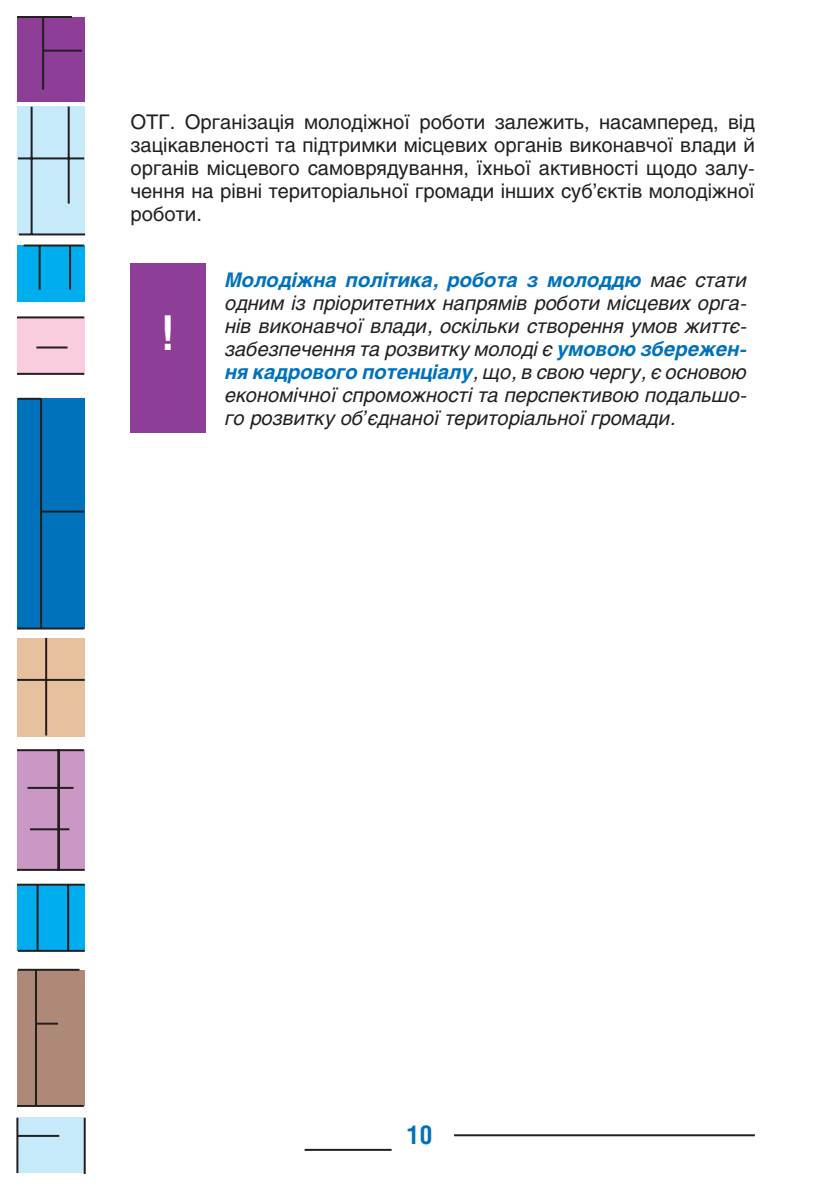
<style>
.page{position:relative;width:840px;height:1191px;background:#fff}
.page>*{position:absolute;margin:0;border:0;box-sizing:border-box;transform-origin:0 0}
.t1{font:700 48px "Helios Cond";color:#fff}
.t2{font:700 26px "Helios Cond";color:#0072bc}
.t3{font:italic 20px/23px "Helios";color:#231f20;text-align:justify}
.t4{font:20px/23px "Helios";color:#231f20;text-align:justify}
.s1{font-weight:700;color:#0072bc}
</style>
<div class="page">
<div style="left:17px;top:17px;width:68px;height:84px;background:#8f3e97"></div>
<div style="left:17px;top:107px;width:68px;height:128px;background:#c6eafa"></div>
<div style="left:17px;top:398px;width:68px;height:230px;background:#0072bc"></div>
<div style="left:17px;top:638px;width:68px;height:98px;background:#e7c09e"></div>
<div style="left:17px;top:884px;width:68px;height:67px;background:#00aeef"></div>
<div style="left:17px;top:246px;width:68px;height:56px;background:#00aeef"></div>
<div style="left:17px;top:317px;width:68px;height:57px;background:#f9ccdf"></div>
<div style="left:17px;top:750px;width:68px;height:120px;background:#cb97c4"></div>
<div style="left:17px;top:969px;width:68px;height:136px;background:#af8977"></div>
<div style="left:17px;top:1117px;width:68px;height:56px;background:#c6eafa"></div>
<hr style="left:17px;top:16px;width:55px;height:2px;background:#231f20">
<hr style="left:42px;top:17px;width:2px;height:73px;background:#231f20">
<hr style="left:43px;top:50px;width:39px;height:2px;background:#231f20">
<hr style="left:31px;top:107px;width:2px;height:127px;background:#231f20">
<hr style="left:19px;top:233px;width:66px;height:2px;background:#231f20">
<hr style="left:18px;top:157px;width:66px;height:2px;background:#231f20">
<hr style="left:68px;top:106px;width:2px;height:98px;background:#231f20">
<hr style="left:24px;top:244px;width:60px;height:2px;background:#231f20">
<hr style="left:39px;top:245px;width:2px;height:45px;background:#231f20">
<hr style="left:69px;top:245px;width:2px;height:45px;background:#231f20">
<hr style="left:17px;top:316px;width:67px;height:2px;background:#231f20">
<hr style="left:17px;top:373px;width:67px;height:2px;background:#231f20">
<hr style="left:36px;top:346px;width:31px;height:2px;background:#231f20">
<hr style="left:17px;top:627px;width:67px;height:2px;background:#231f20">
<hr style="left:40px;top:398px;width:2px;height:230px;background:#231f20">
<hr style="left:41px;top:510px;width:43px;height:2px;background:#231f20">
<hr style="left:18px;top:398px;width:23px;height:2px;background:#231f20">
<hr style="left:45px;top:638px;width:2px;height:97px;background:#231f20">
<hr style="left:17px;top:679px;width:68px;height:2px;background:#231f20">
<hr style="left:17px;top:749px;width:67px;height:2px;background:#231f20">
<hr style="left:17px;top:869px;width:68px;height:2px;background:#231f20">
<hr style="left:30px;top:828px;width:39px;height:2px;background:#231f20">
<hr style="left:27px;top:787px;width:46px;height:2px;background:#231f20">
<hr style="left:58px;top:749px;width:2px;height:121px;background:#231f20">
<hr style="left:17px;top:883px;width:68px;height:2px;background:#231f20">
<hr style="left:18px;top:950px;width:67px;height:2px;background:#231f20">
<hr style="left:67px;top:884px;width:2px;height:67px;background:#231f20">
<hr style="left:37px;top:884px;width:2px;height:67px;background:#231f20">
<hr style="left:18px;top:968px;width:61px;height:2px;background:#231f20">
<hr style="left:35px;top:969px;width:2px;height:137px;background:#231f20">
<hr style="left:17px;top:1105px;width:67px;height:2px;background:#231f20">
<hr style="left:36px;top:1022px;width:22px;height:2px;background:#231f20">
<hr style="left:16px;top:1117px;width:2px;height:56px;background:#231f20">
<hr style="left:17px;top:1134px;width:42px;height:2px;background:#231f20">
<hr style="left:84px;top:1117px;width:2px;height:57px;background:#231f20">
<hr style="left:454px;top:1134px;width:300px;height:2px;background:#231f20">
<hr style="left:304px;top:1148px;width:87px;height:2px;background:#231f20">
<div style="left:130px;top:263px;width:76px;height:170px;background:#8f3e97"></div>
<p class="t4" style="left:130px;top:112px;width:625px">ОТГ. Організація молодіжної роботи залежить, насамперед, від зацікавленості та підтримки місцевих органів виконавчої влади й органів місцевого самоврядування, їхньої активності щодо залу&shy;чення на рівні територіальної громади інших суб’єктів молодіжної роботи.</p>
<h1 class="t1" style="left:163px;top:316px;width:11px">!</h1>
<p class="t3" style="left:225px;top:270px;width:523px"><span class="s1">Молодіжна політика, робота з молоддю</span> має стати одним із пріоритетних напрямів роботи місцевих орга&shy;нів виконавчої влади, оскільки створення умов життє&shy;забезпечення та розвитку молоді є <span class="s1">умовою збережен&shy;ня кадрового потенціалу</span>, що, в свою чергу, є основою економічної спроможності та перспективою подальшо&shy;го розвитку об’єднаної територіальної громади.</p>
<h2 class="t2" style="left:407px;top:1125px;width:27px">10</h2>
</div>
